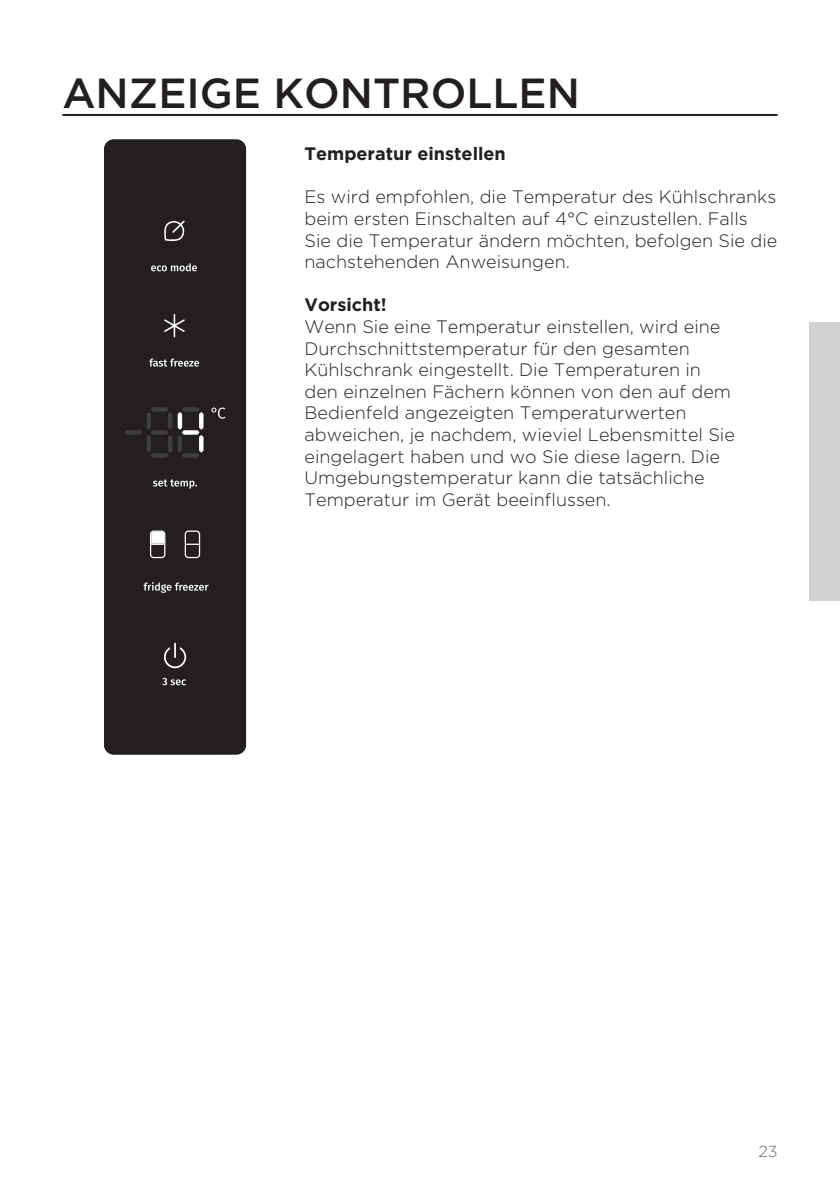
<style>
.page{position:relative;width:840px;height:1191px;background:#fff}
.page>*{position:absolute;margin:0;border:0;box-sizing:border-box;transform-origin:0 0}
.glavni_naslov{font:500 42px "Gotham";color:#231f20}
.besedilo{font:300 18px/21.6px "Gotham";color:#231f20}
.besedilo-2{font:700 18px "Gotham";color:#231f20}
.t1{font:300 16px "Gotham";color:#6c6d70}
</style>
<div class="page">
<hr style="left:62px;top:114px;width:715px;height:2px;background:#231f20">
<div style="left:808px;top:322px;width:31px;height:279px;background:#d1d2d4"></div>
<div style="left:104px;top:139px;width:142px;height:615px;background:#231f20;border-radius:9px"></div>
<svg style="left:124px;top:407px;width:79px;height:51px"></svg>
<svg style="left:150px;top:530px;width:15px;height:29px"></svg>
<svg style="left:184px;top:530px;width:16px;height:29px"></svg>
<svg style="left:164px;top:314px;width:21px;height:24px"></svg>
<svg style="left:164px;top:220px;width:21px;height:21px"></svg>
<svg style="left:143px;top:582px;width:66px;height:11px"></svg>
<svg style="left:153px;top:479px;width:44px;height:10px"></svg>
<svg style="left:162px;top:677px;width:24px;height:8px"></svg>
<svg style="left:151px;top:263px;width:46px;height:9px"></svg>
<svg style="left:163px;top:642px;width:24px;height:27px"></svg>
<svg style="left:211px;top:407px;width:14px;height:12px"></svg>
<svg style="left:149px;top:358px;width:50px;height:9px"></svg>
<p class="glavni_naslov" style="left:62px;top:66px;width:518px">ANZEIGE KONTROLLEN</p>
<p class="besedilo-2" style="left:304px;top:142px;width:203px">Temperatur einstellen</p>
<p class="besedilo" style="left:304px;top:186px;width:474px">Es wird empfohlen, die Temperatur des Kühlschranks beim ersten Einschalten auf 4°C einzustellen. Falls Sie die Temperatur ändern möchten, befolgen Sie die nachstehenden Anweisungen.</p>
<p class="besedilo-2" style="left:304px;top:293px;width:84px">Vorsicht!</p>
<p class="besedilo" style="left:304px;top:315px;width:432px">Wenn Sie eine Temperatur einstellen, wird eine Durchschnittstemperatur für den gesamten Kühlschrank eingestellt. Die Temperaturen in den einzelnen Fächern können von den auf dem Bedienfeld angezeigten Temperaturwerten abweichen, je nachdem, wieviel Lebensmittel Sie eingelagert haben und wo Sie diese lagern. Die Umgebungstemperatur kann die tatsächliche Temperatur im Gerät beeinflussen.</p>
<p class="t1" style="left:757px;top:1140px;width:21px">23</p>
</div>
